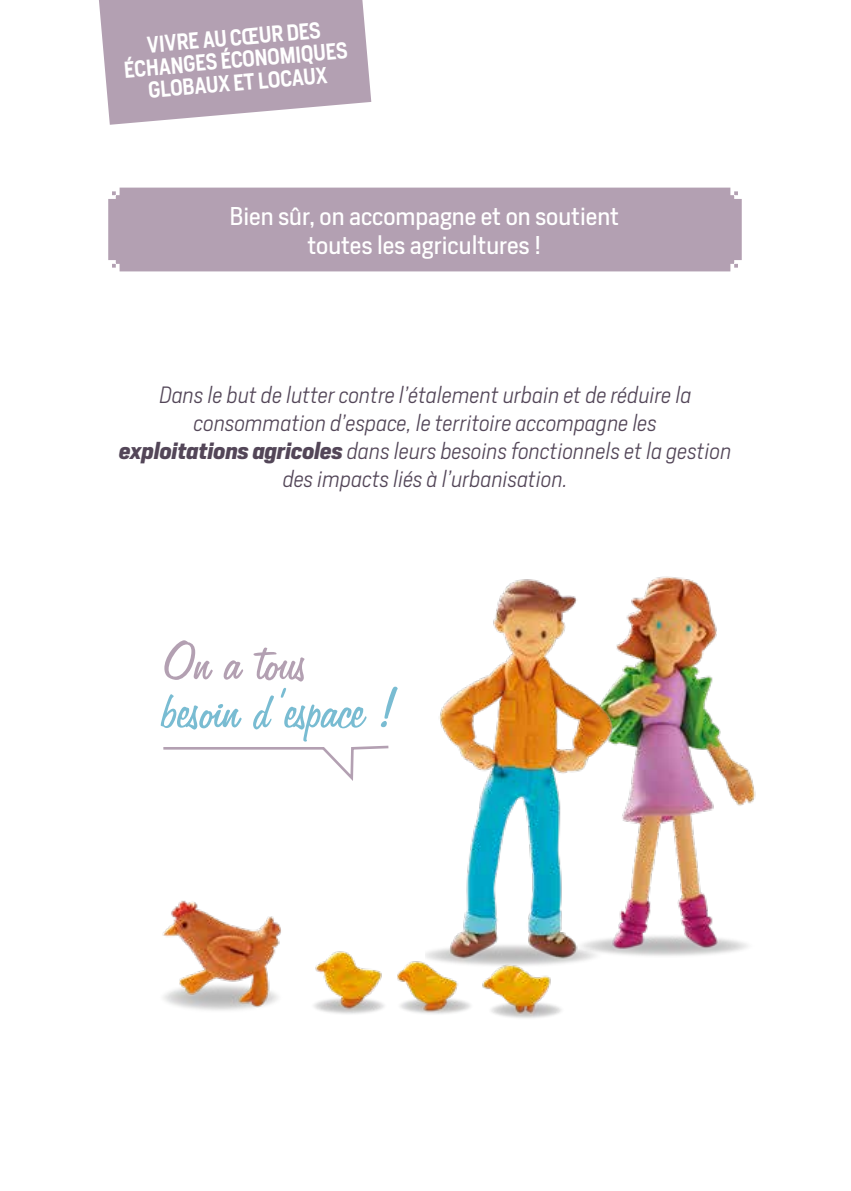
<style>
.page{position:relative;width:851px;height:1191px;background:#fff}
.page>*{position:absolute;margin:0;border:0;box-sizing:border-box;transform-origin:0 0}
.t1{font:61px "Freehand 575 BT Regular B";color:#79bcd2}
.t2{font:61px "Freehand 575 BT Regular B";color:#b3a0b2}
.t3{font:24px/28.8px "Heron Sans";color:#fff;text-align:center}
.t4{font:italic 300 22px/28px "Heron Sans";color:#534658;text-align:center}
.t5{font:600 21.6px/22.6px "Heron Sans";color:#fff;text-align:center;scale:.9 1}
.s1{font-weight:700}
</style>
<div class="page">
<div style="left:108px;top:188px;width:633px;height:83px;background:#b3a0b2"></div>
<img style="left:629px;top:576px;width:127px;height:380px">
<img style="left:162px;top:900px;width:400px;height:118px">
<img style="left:425px;top:579px;width:204px;height:395px">
<svg style="left:163px;top:745px;width:226px;height:36px"></svg>
<svg style="left:99px;top:0;width:272px;height:125px;background:#bcabbb"></svg>
<p class="t5" style="left:121px;top:36px;width:251px;rotate:-5deg">VIVRE AU CŒUR DES<br>ÉCHANGES ÉCONOMIQUES<br>GLOBAUX ET LOCAUX</p>
<p class="t3" style="left:229px;top:201px;width:391px">Bien sûr, on accompagne et on soutient toutes les agricultures !</p>
<p class="t4" style="left:119px;top:381px;width:613px">Dans le but de lutter contre l’étalement urbain et de réduire la consommation d’espace, le territoire accompagne les<br><span class="s1">exploitations agricoles</span> dans leurs besoins fonctionnels et la gestion des impacts liés à l’urbanisation.</p>
<h1 class="t2" style="left:163px;top:630px;width:146px">On a tous</h1>
<h1 class="t1" style="left:163px;top:678px;width:234px">besoin d’espace !</h1>
</div>
